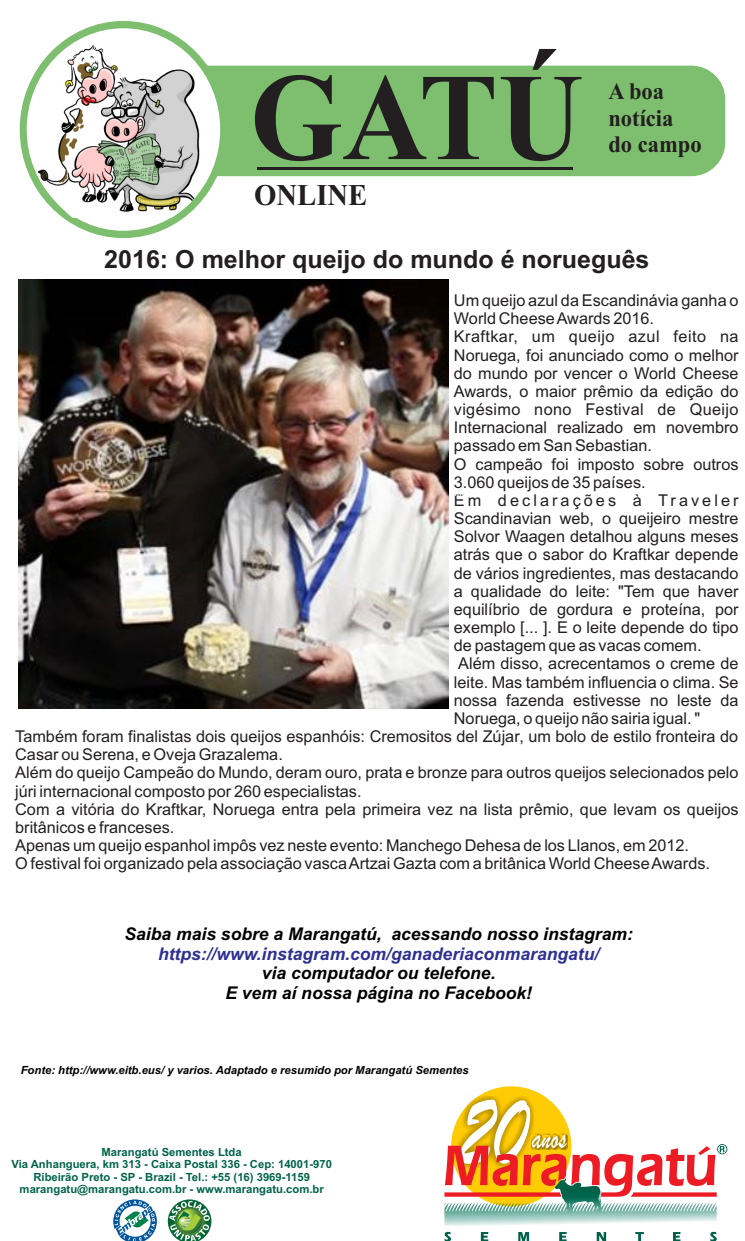
<style>
.page{position:relative;width:745px;height:1241px;background:#fff}
.page>*{position:absolute;margin:0;border:0;box-sizing:border-box;transform-origin:0 0}
.t1{font:700 123.88px "Times New Roman";color:#231f20;scale:.95 1}
.t2{font:104.12px "Brush Script";color:#fff;scale:.74 1}
.t3{font:33.88px "Brush Script";color:#fff;scale:.74 1}
.t4{font:700 30.12px "Times New Roman";color:#231f20;scale:.95 1}
.t5{font:700 25px "Arial";color:#231f20}
.t6{font:700 23.62px/26.1px "Times New Roman";color:#231f20;scale:.95 1}
.t7{font:italic 700 17.5px/19.5px "Arial";color:#000;text-align:center}
.t8{font:italic 700 17.5px "Arial";color:#2e3092}
.t9{font:16.25px "Arial";color:#231f20}
.t10{font:16.25px "Arial";letter-spacing:.025em;color:#231f20}
.t11{font:16.25px "Arial";letter-spacing:.02em;color:#231f20}
.t12{font:16.25px "Arial";letter-spacing:.19em;color:#231f20}
.t13{font:700 11.25px/12.6px "Arial";color:#006349;text-align:center}
.t14{font:italic 700 11.25px "Arial";color:#000}
</style>
<div class="page">
<div style="left:160px;top:66px;width:564px;height:110px;background:#7dbf6e;border-radius:34px"></div>
<hr style="left:257px;top:166px;width:316px;height:3px;background:#231f20">
<div style="left:20px;top:21px;width:207px;height:217px;background:#7dbf6e;border-radius:50%"></div>
<div style="left:27px;top:28px;width:193px;height:203px;background:#fff;border-radius:50%"></div>
<img style="left:32px;top:41px;width:183px;height:177px">
<svg style="left:113px;top:1199px;width:44px;height:41px"></svg>
<svg style="left:168px;top:1199px;width:43px;height:41px"></svg>
<div style="left:451px;top:1086px;width:120px;height:120px;background:#ffcb04;border-radius:50%"></div>
<svg style="left:444px;top:1094px;width:282px;height:146px"></svg>
<img style="left:18px;top:280px;width:430px;height:428px">
<h1 class="t1" style="left:250px;top:75px;width:352px">GATÚ</h1>
<h3 class="t4" style="left:254px;top:184px;width:121px">ONLINE</h3>
<h3 class="t6" style="left:608px;top:81px;width:100px">A boa notícia do campo</h3>
<h3 class="t5" style="left:104px;top:250px;width:546px">2016: O melhor queijo do mundo é norueguês</h3>
<p class="t9" style="left:453px;top:294px;width:286px">Um queijo azul da Escandinávia ganha o</p>
<p class="t9" style="left:453px;top:312px;width:201px">World Cheese Awards 2016.</p>
<p class="t10" style="left:453px;top:330px;width:286px">Kraftkar, um queijo azul feito na</p>
<p class="t9" style="left:453px;top:349px;width:286px">Noruega, foi anunciado como o melhor</p>
<p class="t9" style="left:453px;top:367px;width:286px">do mundo por vencer o World Cheese</p>
<p class="t9" style="left:453px;top:385px;width:286px">Awards, o maior prêmio da edição do</p>
<p class="t11" style="left:453px;top:403px;width:286px">vigésimo nono Festival de Queijo</p>
<p class="t9" style="left:453px;top:421px;width:286px">Internacional realizado em novembro</p>
<p class="t9" style="left:453px;top:439px;width:199px">passado em San Sebastian.</p>
<p class="t9" style="left:453px;top:457px;width:286px">O campeão foi imposto sobre outros</p>
<p class="t9" style="left:453px;top:476px;width:193px">3.060 queijos de 35 países.</p>
<p class="t12" style="left:453px;top:494px;width:286px">Em declarações à Traveler</p>
<p class="t9" style="left:453px;top:512px;width:286px">Scandinavian web, o queijeiro mestre</p>
<p class="t9" style="left:453px;top:530px;width:286px">Solvor Waagen detalhou alguns meses</p>
<p class="t9" style="left:453px;top:548px;width:286px">atrás que o sabor do Kraftkar depende</p>
<p class="t9" style="left:453px;top:566px;width:286px">de vários ingredientes, mas destacando</p>
<p class="t9" style="left:453px;top:585px;width:286px">a qualidade do leite: "Tem que haver</p>
<p class="t9" style="left:453px;top:603px;width:286px">equilíbrio de gordura e proteína, por</p>
<p class="t9" style="left:453px;top:621px;width:286px">exemplo [... ]. E o leite depende do tipo</p>
<p class="t9" style="left:453px;top:639px;width:249px">de pastagem que as vacas comem.</p>
<p class="t9" style="left:458px;top:657px;width:281px">Além disso, acrecentamos o creme de</p>
<p class="t9" style="left:453px;top:675px;width:286px">leite. Mas também influencia o clima. Se</p>
<p class="t9" style="left:453px;top:693px;width:286px">nossa fazenda estivesse no leste da</p>
<p class="t9" style="left:453px;top:712px;width:248px">Noruega, o queijo não sairia igual. "</p>
<p class="t9" style="left:15px;top:730px;width:724px">Também foram finalistas dois queijos espanhóis: Cremositos del Zújar, um bolo de estilo fronteira do</p>
<p class="t9" style="left:15px;top:748px;width:269px">Casar ou Serena, e Oveja Grazalema.</p>
<p class="t9" style="left:15px;top:766px;width:724px">Além do queijo Campeão do Mundo, deram ouro, prata e bronze para outros queijos selecionados pelo</p>
<p class="t9" style="left:15px;top:784px;width:347px">júri internacional composto por 260 especialistas.</p>
<p class="t9" style="left:15px;top:802px;width:724px">Com a vitória do Kraftkar, Noruega entra pela primeira vez na lista prêmio, que levam os queijos</p>
<p class="t9" style="left:15px;top:821px;width:160px">britânicos e franceses.</p>
<p class="t9" style="left:15px;top:839px;width:675px">Apenas um queijo espanhol impôs vez neste evento: Manchego Dehesa de los Llanos, em 2012.</p>
<p class="t9" style="left:15px;top:857px;width:695px">O festival foi organizado pela associação vasca Artzai Gazta com a britânica World Cheese Awards.</p>
<p class="t7" style="left:124px;top:925px;width:509px">Saiba mais sobre a Marangatú, acessando nosso instagram:</p>
<p class="t7" style="left:225px;top:964px;width:308px">via computador ou telefone.<br>E vem aí nossa página no Facebook!</p>
<p class="t8" style="left:158px;top:946px;width:442px">https://www.instagram.com/ganaderiaconmarangatu/</p>
<p class="t14" style="left:21px;top:1065px;width:449px">Fonte: http://www.eitb.eus/ y varios. Adaptado e resumido por Marangatú Sementes</p>
<p class="t13" style="left:11px;top:1145px;width:322px">Marangatú Sementes Ltda<br>Via Anhanguera, km 313 - Caixa Postal 336 - Cep: 14001-970<br>Ribeirão Preto - SP - Brazil - Tel.: +55 (16) 3969-1159 marangatu@marangatu.com.br - www.marangatu.com.br</p>
<h2 class="t2" style="left:459px;top:1101px;width:92px">20</h2>
<h3 class="t3" style="left:531px;top:1127px;width:48px">anos</h3>
</div>
